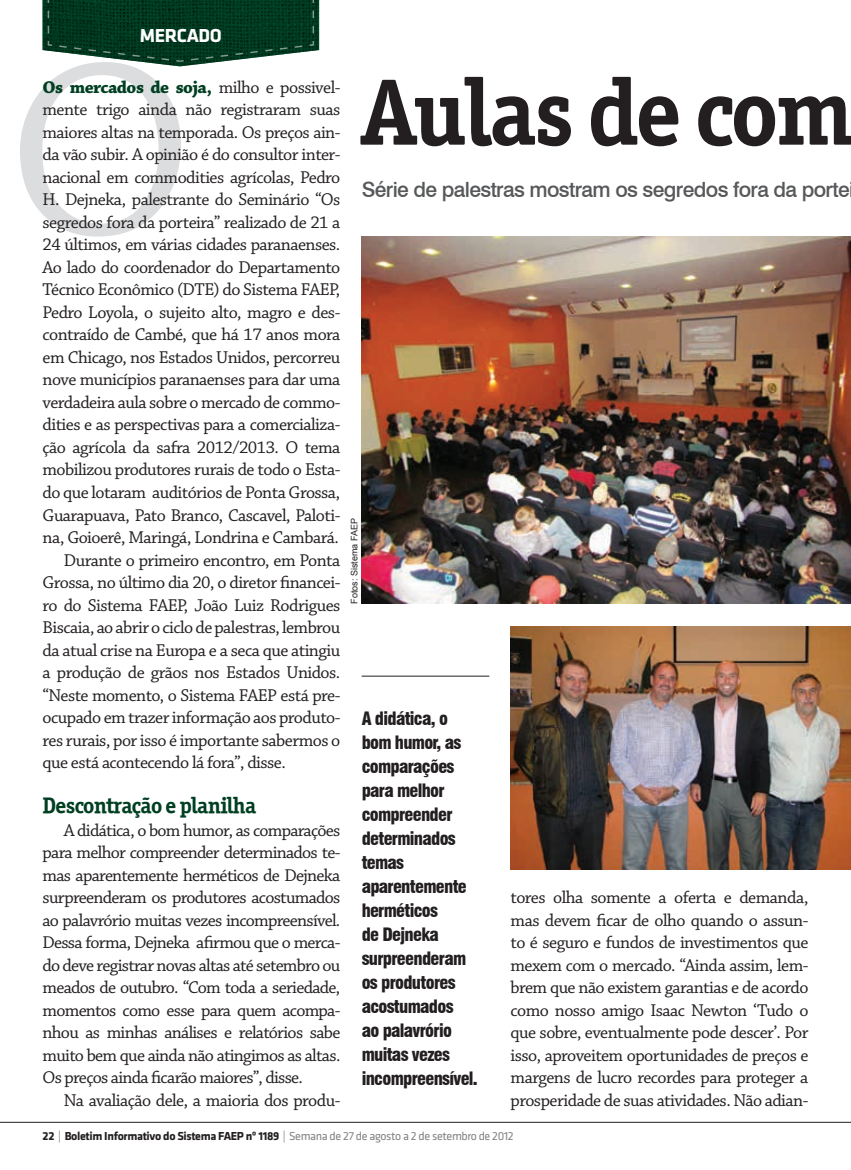
<style>
.page{position:relative;width:851px;height:1170px;background:#fff}
.page>*{position:absolute;margin:0;border:0;box-sizing:border-box;transform-origin:0 0}
.t1{font:94.5px "Officina Serif OSITCTT Bold";letter-spacing:-.03em;color:#231f20}
.t2{font:22.5px "Officina Serif OSITCTT Bold";letter-spacing:-.03em;color:#003f22}
.t3{font:500 21px "Swiss 721 BT";letter-spacing:-.03em;color:#57585a}
.t4{font:700 19.5px "Klavika";letter-spacing:-.02em;color:#fff}
.t5{font:18px/22.5px "Chaparral Pro";letter-spacing:-.03em;color:#231f20;text-align:justify}
.t6{font:900 condensed 18px/24px "Swiss 721 BT";letter-spacing:-.04em;color:#231f20}
.t7{font:700 18px "Chaparral Pro";letter-spacing:-.03em;color:#003f22}
.t8{font:700 12px "Klavika";letter-spacing:-.03em;color:#231f20}
.t9{font:9px "Arial";color:#231f20}
.s1{font-weight:400;color:#231f20}
.s2{font-weight:400}
.s3{font-weight:400;color:#808285}
</style>
<div class="page">
<hr style="left:0;top:1121px;width:850px;height:1px;background:#231f20">
<svg style="left:20px;top:0;width:299px;height:236px"></svg>
<img style="left:361px;top:236px;width:489px;height:367px">
<img style="left:510px;top:626px;width:340px;height:243px">
<hr style="left:361px;top:675px;width:128px;height:1px;background:#231f20">
<p class="t4" style="left:140px;top:25px;width:81px">Mercado</p>
<p class="t7" style="left:43px;top:76px;width:299px">Os mercados de soja, <span class="s1">milho e possivel-</span></p>
<p class="t5" style="left:43px;top:99px;width:299px">mente trigo ainda não registraram suas</p>
<p class="t5" style="left:43px;top:121px;width:299px">maiores altas na temporada. Os preços ain-</p>
<p class="t5" style="left:43px;top:144px;width:299px">da vão subir. A opinião é do consultor inter-</p>
<p class="t5" style="left:43px;top:166px;width:299px">nacional em commodities agrícolas, Pedro</p>
<p class="t5" style="left:43px;top:189px;width:299px">H. Dejneka, palestrante do Seminário “Os</p>
<p class="t5" style="left:43px;top:211px;width:299px">segredos fora da porteira” realizado de 21 a</p>
<p class="t5" style="left:43px;top:234px;width:299px">24 últimos, em várias cidades paranaenses.</p>
<p class="t5" style="left:43px;top:256px;width:299px">Ao lado do coordenador do Departamento</p>
<p class="t5" style="left:43px;top:279px;width:299px">Técnico Econômico (DTE) do Sistema FAEP,</p>
<p class="t5" style="left:43px;top:301px;width:299px">Pedro Loyola, o sujeito alto, magro e des-</p>
<p class="t5" style="left:43px;top:324px;width:299px">contraído de Cambé, que há 17 anos mora</p>
<p class="t5" style="left:43px;top:346px;width:299px">em Chicago, nos Estados Unidos, percorreu</p>
<p class="t5" style="left:43px;top:369px;width:299px">nove municípios paranaenses para dar uma</p>
<p class="t5" style="left:43px;top:391px;width:299px">verdadeira aula sobre o mercado de commo-</p>
<p class="t5" style="left:43px;top:414px;width:299px">dities e as perspectivas para a comercializa-</p>
<p class="t5" style="left:43px;top:436px;width:299px">ção agrícola da safra 2012/2013. O tema</p>
<p class="t5" style="left:43px;top:459px;width:299px">mobilizou produtores rurais de todo o Esta-</p>
<p class="t5" style="left:43px;top:481px;width:299px">do que lotaram auditórios de Ponta Grossa,</p>
<p class="t5" style="left:43px;top:504px;width:299px">Guarapuava, Pato Branco, Cascavel, Paloti-</p>
<p class="t5" style="left:43px;top:526px;width:298px">na, Goioerê, Maringá, Londrina e Cambará.</p>
<p class="t5" style="left:64px;top:549px;width:278px">Durante o primeiro encontro, em Ponta</p>
<p class="t5" style="left:43px;top:571px;width:299px">Grossa, no último dia 20, o diretor financei-</p>
<p class="t5" style="left:43px;top:594px;width:299px">ro do Sistema FAEP, João Luiz Rodrigues</p>
<p class="t5" style="left:43px;top:616px;width:299px">Biscaia, ao abrir o ciclo de palestras, lembrou</p>
<p class="t5" style="left:43px;top:639px;width:299px">da atual crise na Europa e a seca que atingiu</p>
<p class="t5" style="left:43px;top:661px;width:299px">a produção de grãos nos Estados Unidos.</p>
<p class="t5" style="left:43px;top:684px;width:299px">“Neste momento, o Sistema FAEP está pre-</p>
<p class="t5" style="left:43px;top:706px;width:299px">ocupado em trazer informação aos produto-</p>
<p class="t5" style="left:43px;top:729px;width:299px">res rurais, por isso é importante sabermos o</p>
<p class="t5" style="left:43px;top:751px;width:245px">que está acontecendo lá fora”, disse.</p>
<p class="t2" style="left:43px;top:791px;width:215px">Descontração e planilha</p>
<p class="t5" style="left:43px;top:819px;width:299px;text-indent:21px">A didática, o bom humor, as comparações para melhor compreender determinados te&shy;mas aparentemente herméticos de Dejneka surpreenderam os produtores acostumados ao palavrório muitas vezes incompreensível.<br>Dessa forma, Dejneka afirmou que o merca&shy;do deve registrar novas altas até setembro ou meados de outubro. “Com toda a seriedade, momentos como esse para quem acompa&shy;nhou as minhas análises e relatórios sabe muito bem que ainda não atingimos as altas.<br>Os preços ainda ficarão maiores”, disse.</p>
<p class="t5" style="left:64px;top:1089px;width:278px">Na avaliação dele, a maioria dos produ-</p>
<h1 class="t1" style="left:361px;top:54px;width:494px">Aulas de com</h1>
<p class="t3" style="left:361px;top:177px;width:489px">Série de palestras mostram os segredos fora da porte</p>
<p class="t9" style="left:348px;top:604px;width:87px;rotate:-90deg">Fotos: Sistema FAEP</p>
<p class="t6" style="left:361px;top:706px;width:118px">A didática, o bom humor, as comparações para melhor compreender determinados temas aparentemente herméticos<br>de Dejneka surpreenderam os produtores acostumados<br>ao palavrório muitas vezes incompreensível.</p>
<p class="t5" style="left:510px;top:886px;width:299px">tores olha somente a oferta e demanda, mas devem ficar de olho quando o assun&shy;to é seguro e fundos de investimentos que mexem com o mercado. “Ainda assim, lem&shy;brem que não existem garantias e de acordo como nosso amigo Isaac Newton ‘Tudo o que sobre, eventualmente pode descer’. Por isso, aproveitem oportunidades de preços e margens de lucro recordes para proteger a prosperidade de suas atividades. Não adian-</p>
<p class="t8" style="left:43px;top:1129px;width:472px">22 <span class="s2">|</span> Boletim Informativo do Sistema FAEP nº 1189 <span class="s2">|</span> <span class="s3">Semana de 27 de agosto a 2 de setembro de 2012</span></p>
</div>
